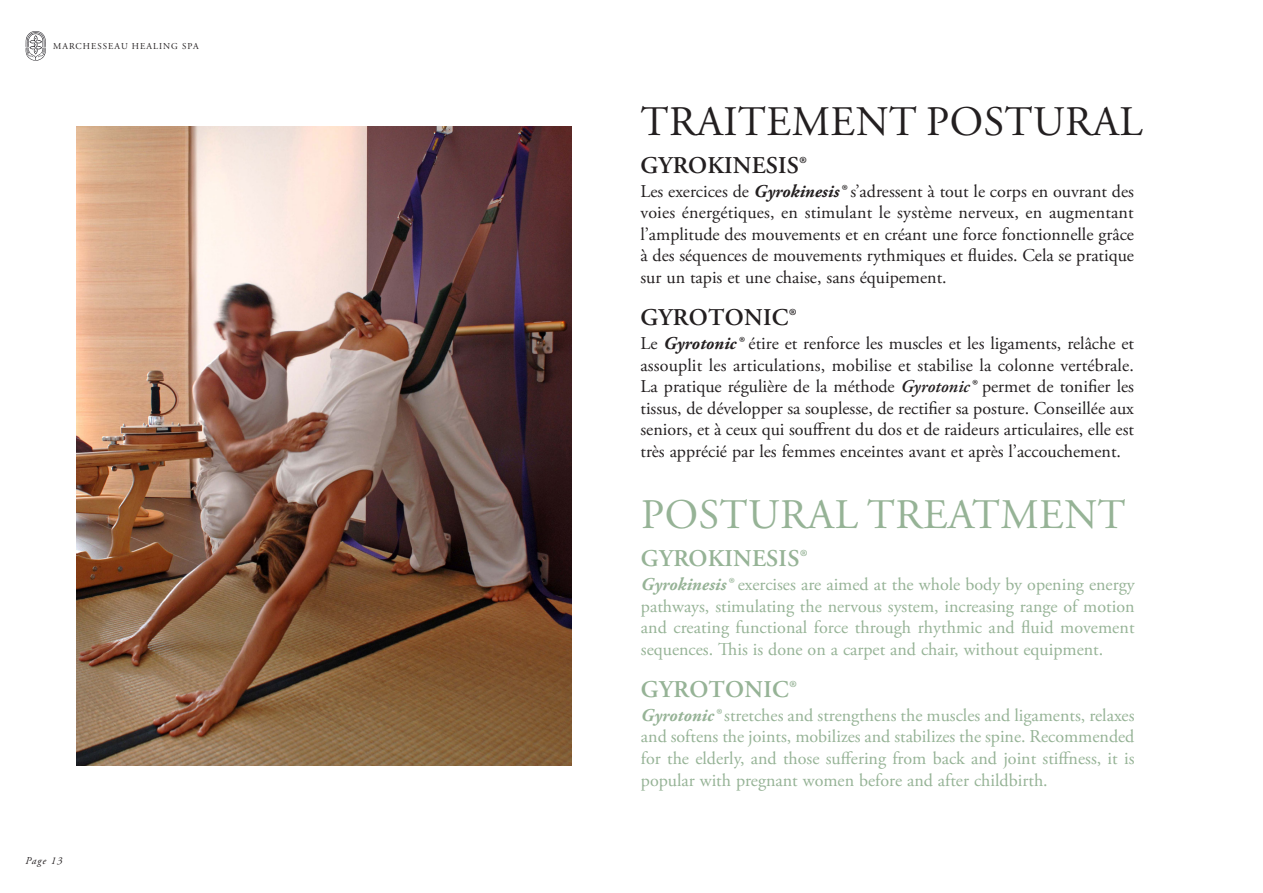
<style>
.page{position:relative;width:1263px;height:893px;background:#fff}
.page>*{position:absolute;margin:0;border:0;box-sizing:border-box;transform-origin:0 0}
.t1{font:42px "Adobe Garamond Pro";letter-spacing:.015em;color:#231f20}
.t2{font:42px "Adobe Garamond Pro";letter-spacing:.015em;color:#96b396}
.t3{font:600 24px "Adobe Garamond Pro";letter-spacing:.01em;color:#231f20}
.t4{font:600 24px "Adobe Garamond Pro";letter-spacing:.01em;color:#96b396}
.t5{font:18px/21.6px "Adobe Garamond Pro";color:#231f20;text-align:justify}
.t6{font:18px/21.6px "Adobe Garamond Pro";color:#96b396;text-align:justify}
.t7{font:italic 10.5px "Adobe Garamond Pro";letter-spacing:.1em;color:#231f20}
.t8{font:9px "Adobe Garamond Pro";letter-spacing:.115em;color:#231f20}
.s1{font-weight:700;font-style:italic}
.s2{font-weight:600;font-style:italic}
</style>
<div class="page">
<svg style="left:26px;top:31px;width:20px;height:30px"></svg>
<img style="left:77px;top:127px;width:494px;height:638px">
<p class="t8" style="left:53px;top:41px;width:147px">MARCHESSEAU HEALING SPA</p>
<p class="t7" style="left:26px;top:855px;width:38px">Page 13</p>
<p class="t1" style="left:641px;top:96px;width:503px">TRAITEMENT POSTURAL</p>
<p class="t3" style="left:640px;top:151px;width:168px">GYROKINESIS®</p>
<p class="t5" style="left:640px;top:181px;width:495px">Les exercices de <span class="s1">Gyrokinesis®</span> s’adressent à tout le corps en ouvrant des voies énergétiques, en stimulant le système nerveux, en augmentant l’amplitude des mouvements et en créant une force fonctionnelle grâce à des séquences de mouvements rythmiques et fluides. Cela se pratique sur un tapis et une chaise, sans équipement.</p>
<p class="t3" style="left:640px;top:304px;width:158px">GYROTONIC®</p>
<p class="t5" style="left:640px;top:333px;width:495px">Le <span class="s1">Gyrotonic®</span> étire et renforce les muscles et les ligaments, relâche et assouplit les articulations, mobilise et stabilise la colonne vertébrale.<br>La pratique régulière de la méthode <span class="s2">Gyrotonic®</span> permet de tonifier les tissus, de développer sa souplesse, de rectifier sa posture. Conseillée aux seniors, et à ceux qui souffrent du dos et de raideurs articulaires, elle est très apprécié par les femmes enceintes avant et après l’accouchement.</p>
<p class="t2" style="left:641px;top:489px;width:486px">POSTURAL TREATMENT</p>
<p class="t4" style="left:641px;top:544px;width:168px">GYROKINESIS®</p>
<p class="t6" style="left:641px;top:574px;width:495px"><span class="s1">Gyrokinesis®</span> exercises are aimed at the whole body by opening energy pathways, stimulating the nervous system, increasing range of motion and creating functional force through rhythmic and fluid movement sequences. This is done on a carpet and chair, without equipment.</p>
<p class="t4" style="left:641px;top:675px;width:158px">GYROTONIC®</p>
<p class="t6" style="left:641px;top:705px;width:495px"><span class="s1">Gyrotonic®</span> stretches and strengthens the muscles and ligaments, relaxes and softens the joints, mobilizes and stabilizes the spine. Recommended for the elderly, and those suffering from back and joint stiffness, it is popular with pregnant women before and after childbirth.</p>
</div>
